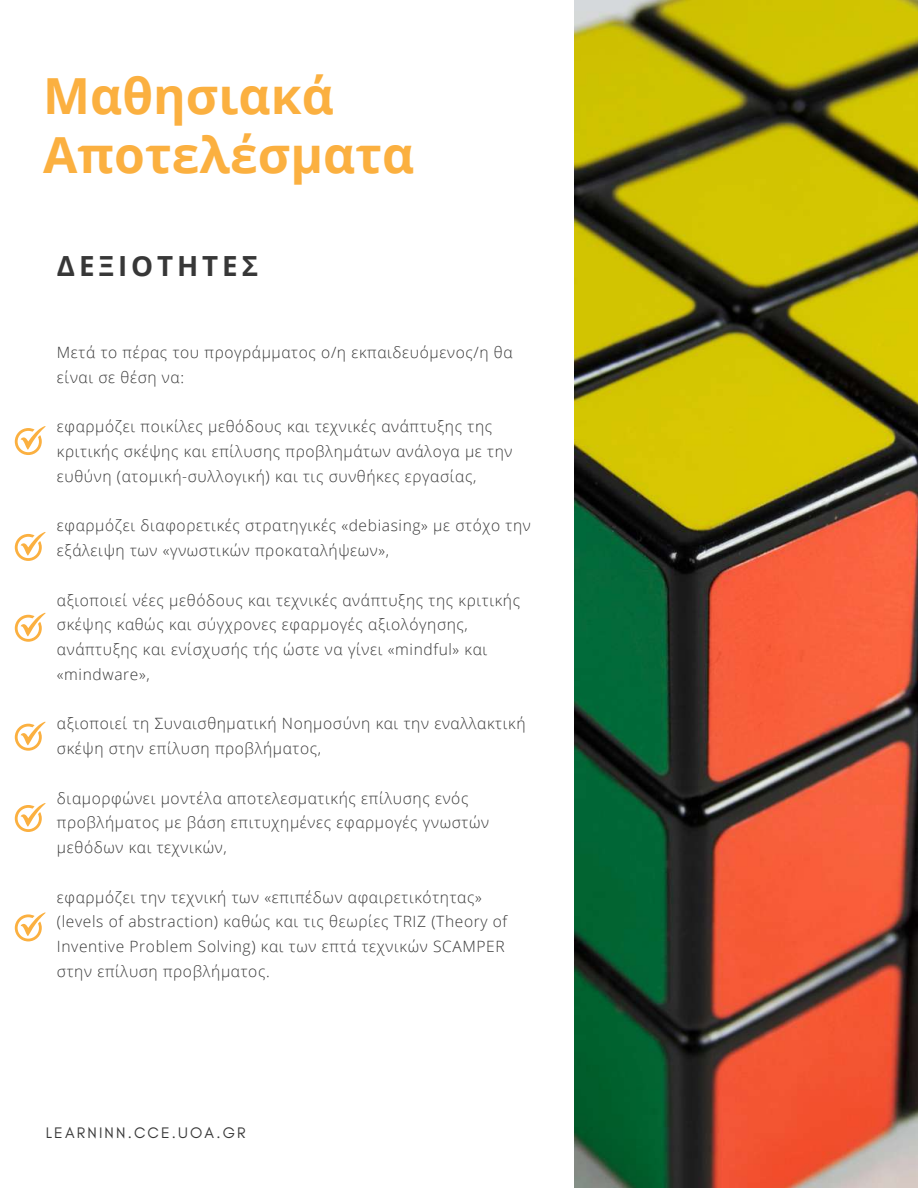
<style>
.page{position:relative;width:918px;height:1188px;background:#fff}
.page>*{position:absolute;margin:0;border:0;box-sizing:border-box;transform-origin:0 0}
.t1{font:700 49.8px/59.7px "Open Sans";color:#fbb040}
.t2{font:700 27.75px "Open Sans";letter-spacing:.14em;color:#373737}
.t3{font:300 15.6px/24.8px "Open Sans";letter-spacing:.04em;color:#373737}
.t4{font:15.6px "Glacial Indifference";letter-spacing:.14em;color:#373737}
</style>
<div class="page">
<img style="left:574px;top:0;width:344px;height:1188px">
<svg style="left:15px;top:803px;width:31px;height:29px"></svg>
<svg style="left:15px;top:722px;width:31px;height:29px"></svg>
<svg style="left:15px;top:613px;width:31px;height:29px"></svg>
<svg style="left:15px;top:426px;width:31px;height:29px"></svg>
<svg style="left:15px;top:912px;width:31px;height:29px"></svg>
<svg style="left:15px;top:532px;width:31px;height:29px"></svg>
<h1 class="t1" style="left:43px;top:65px;width:373px">Μαθησιακά<br>Αποτελέσματα</h1>
<h2 class="t2" style="left:57px;top:247px;width:203px">ΔΕΞΙΟΤΗΤΕΣ</h2>
<p class="t3" style="left:57px;top:340px;width:457px">Μετά το πέρας του προγράμματος ο/η εκπαιδευόμενος/η θα είναι σε θέση να:</p>
<p class="t3" style="left:57px;top:414px;width:457px">εφαρμόζει ποικίλες μεθόδους και τεχνικές ανάπτυξης της κριτικής σκέψης και επίλυσης προβλημάτων ανάλογα με την ευθύνη (ατομική-συλλογική) και τις συνθήκες εργασίας,</p>
<p class="t3" style="left:57px;top:513px;width:476px">εφαρμόζει διαφορετικές στρατηγικές «debiasing» με στόχο την εξάλειψη των «γνωστικών προκαταλήψεων»,</p>
<p class="t3" style="left:57px;top:587px;width:465px">αξιοποιεί νέες μεθόδους και τεχνικές ανάπτυξης της κριτικής σκέψης καθώς και σύγχρονες εφαρμογές αξιολόγησης, ανάπτυξης και ενίσχυσής τής ώστε να γίνει «mindful» και «mindware»,</p>
<p class="t3" style="left:57px;top:711px;width:470px">αξιοποιεί τη Συναισθηματική Νοημοσύνη και την εναλλακτική σκέψη στην επίλυση προβλήματος,</p>
<p class="t3" style="left:57px;top:785px;width:434px">διαμορφώνει μοντέλα αποτελεσματικής επίλυσης ενός προβλήματος με βάση επιτυχημένες εφαρμογές γνωστών μεθόδων και τεχνικών,</p>
<p class="t3" style="left:57px;top:884px;width:452px">εφαρμόζει την τεχνική των «επιπέδων αφαιρετικότητας» (levels of abstraction) καθώς και τις θεωρίες TRIZ (Theory of Inventive Problem Solving) και των επτά τεχνικών SCAMPER στην επίλυση προβλήματος.</p>
<p class="t4" style="left:46px;top:1123px;width:201px">LEARNINN.CCE.UOA.GR</p>
</div>
